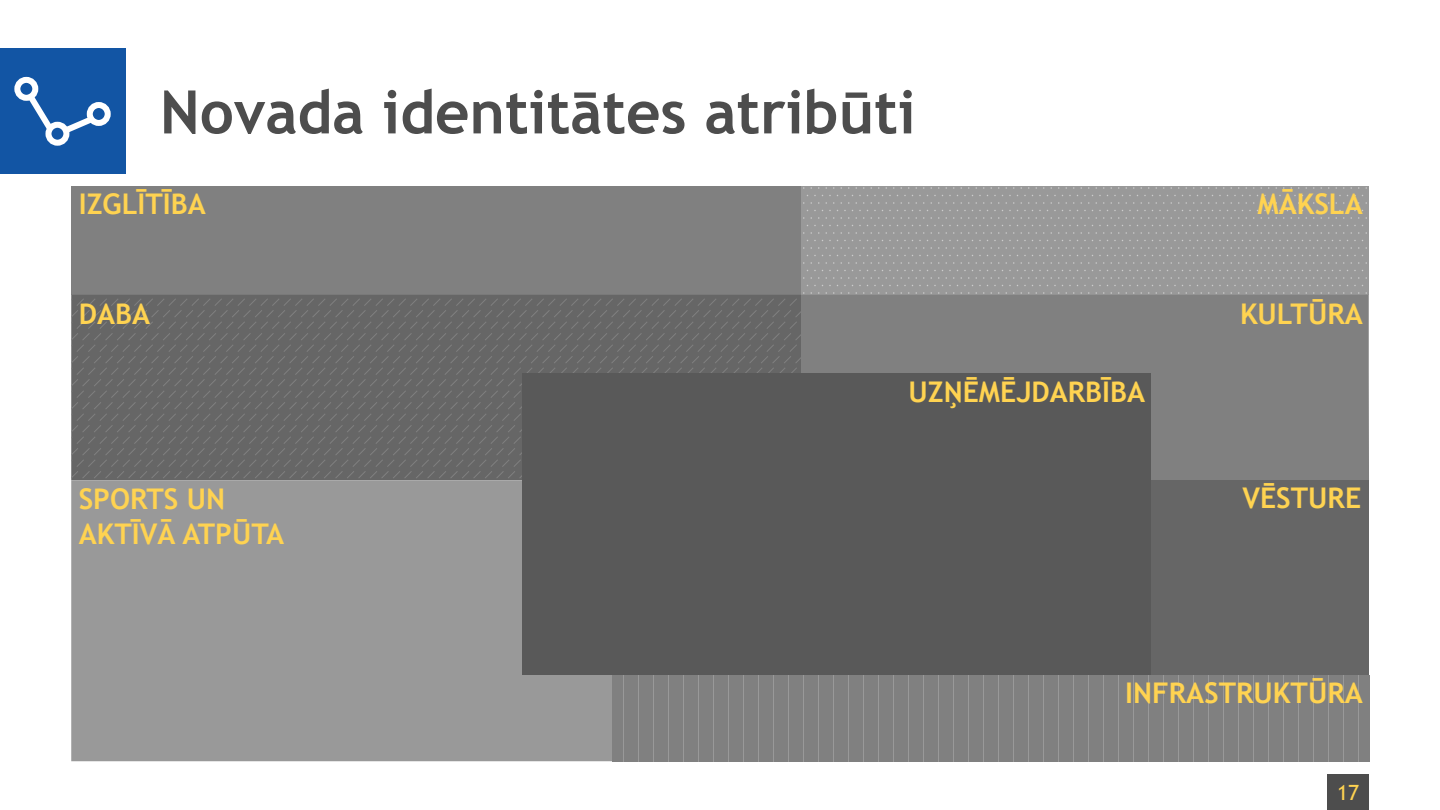
<style>
.page{position:relative;width:1440px;height:810px;background:#fff}
.page>*{position:absolute;margin:0;border:0;box-sizing:border-box;transform-origin:0 0}
.t1{font:700 60px "Trebuchet MS";color:#4d4d4d}
.t2{font:700 28.5px/34.2px "Trebuchet MS";color:#ffd351}
.t3{font:21px "Trebuchet MS";color:#ffd351}
</style>
<div class="page">
<div style="left:0;top:49px;width:125px;height:125px;background:#1255a4"></div>
<div style="left:14px;top:77px;width:24px;height:24px;border:6px solid #fff;border-radius:50%"></div>
<div style="left:45px;top:122px;width:24px;height:24px;border:6px solid #fff;border-radius:50%"></div>
<div style="left:87px;top:102px;width:24px;height:24px;border:6px solid #fff;border-radius:50%"></div>
<svg style="left:23px;top:89px;width:76px;height:49px"></svg>
<div style="left:71px;top:186px;width:730px;height:109px;background:#808080"></div>
<div style="left:801px;top:186px;width:568px;height:109px;background:#999"></div>
<div style="left:801px;top:295px;width:568px;height:185px;background:#808080"></div>
<svg style="left:71px;top:295px;width:730px;height:185px;background:#676767"></svg>
<div style="left:71px;top:480px;width:541px;height:281px;background:#999"></div>
<div style="left:1150px;top:480px;width:219px;height:195px;background:#666"></div>
<div style="left:612px;top:675px;width:757px;height:86px;background:#808080"></div>
<div style="left:522px;top:374px;width:628px;height:301px;background:#595959"></div>
<div style="left:1328px;top:775px;width:41px;height:35px;background:#4d4d4d"></div>
<h1 class="t1" style="left:160px;top:75px;width:757px">Novada identitātes atribūti</h1>
<p class="t2" style="left:79px;top:187px;width:129px">IZGLĪTĪBA</p>
<p class="t2" style="left:1258px;top:187px;width:107px">MĀKSLA</p>
<p class="t2" style="left:79px;top:296px;width:73px">DABA</p>
<p class="t2" style="left:79px;top:482px;width:207px">SPORTS UN<br>AKTĪVĀ ATPŪTA</p>
<p class="t2" style="left:908px;top:374px;width:238px">UZŅĒMĒJDARBĪBA</p>
<p class="t2" style="left:1240px;top:297px;width:124px">KULTŪRA</p>
<p class="t2" style="left:1242px;top:481px;width:120px">VĒSTURE</p>
<p class="t2" style="left:1125px;top:676px;width:239px">INFRASTRUKTŪRA</p>
<p class="t3" style="left:1337px;top:780px;width:24px">17</p>
</div>
